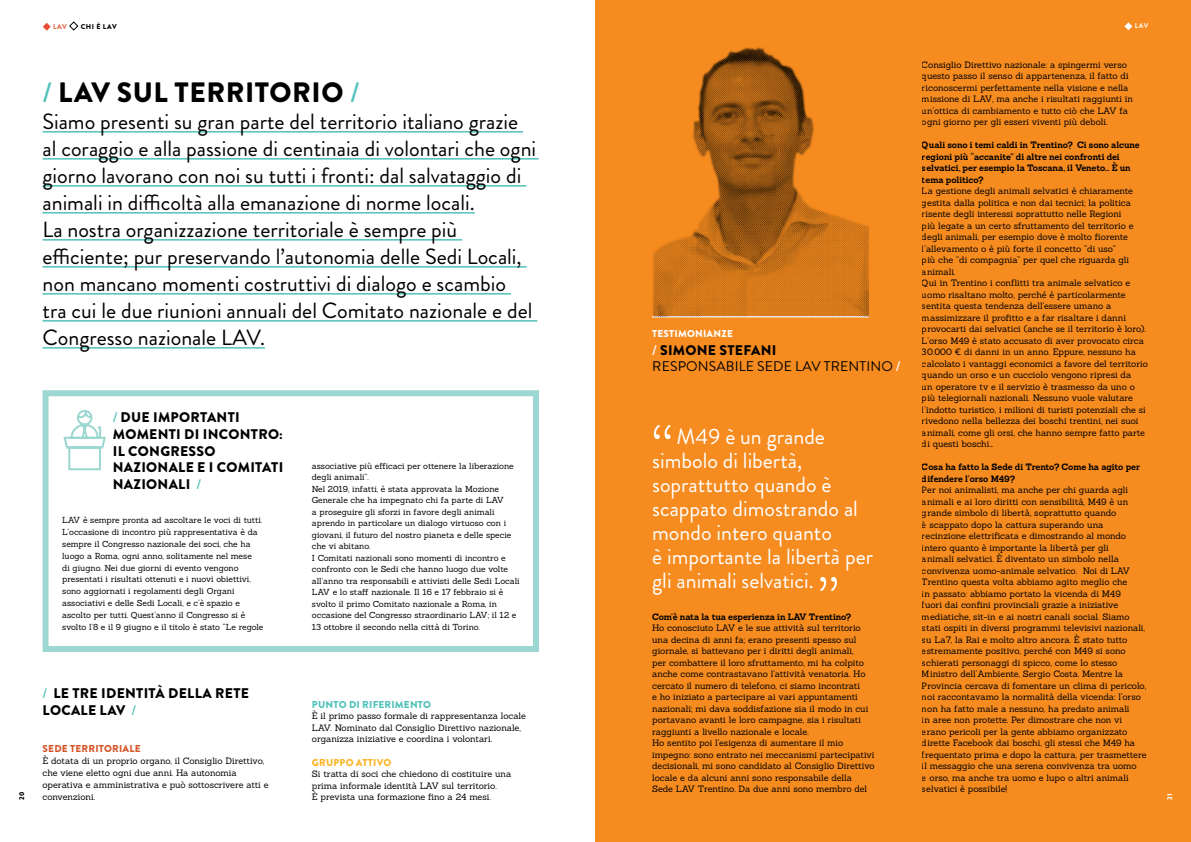
<style>
.page{position:relative;width:1191px;height:842px;background:#fff}
.page>*{position:absolute;margin:0;border:0;box-sizing:border-box;transform-origin:0 0}
.t1{font:300 60px "Brandon Grotesque";color:#fff}
.t2{font:900 28px "Brandon Grotesque";letter-spacing:.02em;color:#000}
.t3{font:22px/27px "Brandon Grotesque";color:#000}
.t4{font:22px/24px "Brandon Grotesque";color:#fff}
.t5{font:900 14px/16.8px "Brandon Grotesque";letter-spacing:.02em;color:#000}
.t6{font:14px/16.8px "Brandon Grotesque";letter-spacing:.01em;color:#000}
.t7{font:900 10px "Brandon Grotesque";letter-spacing:.02em;color:#51c2b9}
.t8{font:900 10px "Brandon Grotesque";letter-spacing:.02em;color:#d4562a}
.t9{font:900 10px "Brandon Grotesque";letter-spacing:.02em;color:#fff}
.t10{font:900 10px "Brandon Grotesque";letter-spacing:.02em;color:#fcb528}
.t11{font:9px/11.5px "Sanchez";letter-spacing:-.005em;color:#000}
.t12{font:700 9px/11.5px "Sanchez";letter-spacing:-.005em;color:#000}
.t13{font:8.5px/11.5px "Sanchez";letter-spacing:-.005em;color:#000}
.t14{font:900 7px "Brandon Grotesque";letter-spacing:.07em;color:#000}
.t15{font:700 7px "Brandon Grotesque";color:#fff}
.t16{font:700 7px "Brandon Grotesque";color:#e54e32}
.t17{font:900 7px "Brandon Grotesque";color:#fff}
.s1{font-weight:500;color:#51c2b9}
.s2{font-weight:500;color:#fff}
.s3{font-weight:900}
</style>
<div class="page">
<div style="left:595px;top:0;width:596px;height:842px;background:#f68b1f"></div>
<hr style="left:43px;top:131px;width:480px;height:2px;background:#51c2b9">
<hr style="left:43px;top:158px;width:496px;height:2px;background:#51c2b9">
<hr style="left:43px;top:185px;width:483px;height:2px;background:#51c2b9">
<hr style="left:43px;top:212px;width:432px;height:2px;background:#51c2b9">
<hr style="left:43px;top:239px;width:419px;height:2px;background:#51c2b9">
<hr style="left:43px;top:266px;width:483px;height:2px;background:#51c2b9">
<hr style="left:43px;top:293px;width:468px;height:2px;background:#51c2b9">
<hr style="left:43px;top:320px;width:494px;height:2px;background:#51c2b9">
<hr style="left:43px;top:347px;width:222px;height:2px;background:#51c2b9">
<div style="left:43px;top:390px;width:496px;height:262px;border:6px solid #9cd7d2"></div>
<svg style="left:63px;top:410px;width:43px;height:61px"></svg>
<hr style="left:652px;top:316px;width:217px;height:1px;background:#fff">
<img style="left:652px;top:47px;width:217px;height:269px">
<svg style="left:1124px;top:22px;width:8px;height:8px"></svg>
<svg style="left:43px;top:23px;width:8px;height:8px"></svg>
<svg style="left:69px;top:21px;width:10px;height:10px"></svg>
<p class="t16" style="left:53px;top:21px;width:15px">LAV</p>
<p class="t14" style="left:81px;top:21px;width:37px">CHI È LAV</p>
<h2 class="t2" style="left:43px;top:72px;width:318px"><span class="s1">/</span> LAV SUL TERRITORIO <span class="s1">/</span></h2>
<p class="t3" style="left:43px;top:108px;width:495px">Siamo presenti su gran parte del territorio italiano grazie al coraggio e alla passione di centinaia di volontari che ogni giorno lavorano con noi su tutti i fronti: dal salvataggio di animali in difficoltà alla emanazione di norme locali.<br>La nostra organizzazione territoriale è sempre più efficiente; pur preservando l’autonomia delle Sedi Locali, non mancano momenti costruttivi di dialogo e scambio<br>tra cui le due riunioni annuali del Comitato nazionale e del Congresso nazionale LAV.</p>
<h3 class="t5" style="left:113px;top:409px;width:172px"><span class="s1">/</span> DUE IMPORTANTI<br>MOMENTI DI INCONTRO:<br>IL CONGRESSO<br>NAZIONALE E I COMITATI<br>NAZIONALI <span class="s1">/</span></h3>
<p class="t13" style="left:62px;top:514px;width:203px;line-height:11.8px">LAV è sempre pronta ad ascoltare le voci di tutti.<br>L’occasione di incontro più rappresentativa è da sempre il Congresso nazionale dei soci, che ha luogo a Roma, ogni anno, solitamente nel mese<br>di giugno. Nei due giorni di evento vengono presentati i risultati ottenuti e i nuovi obiettivi, sono aggiornati i regolamenti degli Organi associativi e delle Sedi Locali, e c’è spazio e ascolto per tutti. Quest’anno il Congresso si è svolto l’8 e il 9 giugno e il titolo è stato “Le regole</p>
<p class="t14" style="left:17px;top:800px;width:10px;rotate:-90deg">20</p>
<h3 class="t5" style="left:43px;top:685px;width:208px;line-height:17.3px"><span class="s1">/</span> LE TRE IDENTITÀ DELLA RETE<br>LOCALE LAV <span class="s1">/</span></h3>
<p class="t8" style="left:43px;top:742px;width:99px">SEDE TERRITORIALE</p>
<p class="t11" style="left:43px;top:755px;width:227px;line-height:12px">È dotata di un proprio organo, il Consiglio Direttivo, che viene eletto ogni due anni. Ha autonomia operativa e amministrativa e può sottoscrivere atti e convenzioni.</p>
<p class="t13" style="left:312px;top:460px;width:209px">associative più efficaci per ottenere la liberazione degli animali”.<br>Nel 2019, infatti, è stata approvata la Mozione Generale che ha impegnato chi fa parte di LAV<br>a proseguire gli sforzi in favore degli animali aprendo in particolare un dialogo virtuoso con i giovani, il futuro del nostro pianeta e delle specie che vi abitano.<br>I Comitati nazionali sono momenti di incontro e confronto con le Sedi che hanno luogo due volte all’anno tra responsabili e attivisti delle Sedi Locali LAV e lo staff nazionale. Il 16 e 17 febbraio si è svolto il primo Comitato nazionale a Roma, in occasione del Congresso straordinario LAV; il 12 e 13 ottobre il secondo nella città di Torino.</p>
<p class="t7" style="left:312px;top:697px;width:121px">PUNTO DI RIFERIMENTO</p>
<p class="t11" style="left:312px;top:710px;width:215px">È il primo passo formale di rappresentanza locale<br>LAV. Nominato dal Consiglio Direttivo nazionale, organizza iniziative e coordina i volontari.</p>
<p class="t10" style="left:312px;top:755px;width:81px">GRUPPO ATTIVO</p>
<p class="t11" style="left:312px;top:768px;width:201px">Si tratta di soci che chiedono di costituire una prima informale identità LAV sul territorio.<br>È prevista una formazione fino a 24 mesi.</p>
<p class="t9" style="left:652px;top:326px;width:82px">TESTIMONIANZE</p>
<h3 class="t6" style="left:652px;top:341px;width:250px"><span class="s2">/</span> <span class="s3">SIMONE STEFANI<br></span>RESPONSABILE SEDE LAV TRENTINO <span class="s2">/</span></h3>
<h1 class="t1" style="left:651px;top:406px;width:24px">“</h1>
<h3 class="t4" style="left:652px;top:425px;width:222px;text-indent:24px">M49 è un grande simbolo di libertà, soprattutto quando è scappato dimostrando al mondo intero quanto<br>è importante la libertà per gli animali selvatici.</h3>
<p class="t12" style="left:652px;top:610px;width:201px">Com’è nata la tua esperienza in LAV Trentino?</p>
<p class="t11" style="left:652px;top:622px;width:224px">Ho conosciuto LAV e le sue attività sul territorio una decina di anni fa; erano presenti spesso sul giornale, si battevano per i diritti degli animali,<br>per combattere il loro sfruttamento, mi ha colpito anche come contrastavano l'attività venatoria. Ho cercato il numero di telefono, ci siamo incontrati<br>e ho iniziato a partecipare ai vari appuntamenti nazionali; mi dava soddisfazione sia il modo in cui portavano avanti le loro campagne, sia i risultati raggiunti a livello nazionale e locale.<br>Ho sentito poi l'esigenza di aumentare il mio impegno: sono entrato nei meccanismi partecipativi decisionali, mi sono candidato al Consiglio Direttivo locale e da alcuni anni sono responsabile della Sede LAV Trentino. Da due anni sono membro del</p>
<h1 class="t1" style="left:817px;top:558px;width:24px">”</h1>
<p class="t15" style="left:1134px;top:21px;width:15px">LAV</p>
<p class="t11" style="left:922px;top:59px;width:213px">Consiglio Direttivo nazionale: a spingermi verso questo passo il senso di appartenenza, il fatto di riconoscermi perfettamente nella visione e nella missione di LAV, ma anche i risultati raggiunti in un'ottica di cambiamento e tutto ciò che LAV fa ogni giorno per gli esseri viventi più deboli.</p>
<p class="t12" style="left:922px;top:139px;width:219px">Quali sono i temi caldi in Trentino? Ci sono alcune regioni più “accanite” di altre nei confronti dei selvatici, per esempio la Toscana, il Veneto… È un tema politico?</p>
<p class="t11" style="left:922px;top:185px;width:227px">La gestione degli animali selvatici è chiaramente gestita dalla politica e non dai tecnici; la politica risente degli interessi soprattutto nelle Regioni<br>più legate a un certo sfruttamento del territorio e degli animali, per esempio dove è molto fiorente l’allevamento o è più forte il concetto “di uso”<br>più che “di compagnia” per quel che riguarda gli animali.<br>Qui in Trentino i conflitti tra animale selvatico e uomo risaltano molto, perché è particolarmente sentita questa tendenza dell'essere umano a massimizzare il profitto e a far risaltare i danni provocarti dai selvatici (anche se il territorio è loro).<br>L’orso M49 è stato accusato di aver provocato circa 30.000 € di danni in un anno. Eppure, nessuno ha calcolato i vantaggi economici a favore del territorio quando un orso e un cucciolo vengono ripresi da<br>un operatore tv e il servizio è trasmesso da uno o più telegiornali nazionali. Nessuno vuole valutare l’indotto turistico, i milioni di turisti potenziali che si rivedono nella bellezza dei boschi trentini, nei suoi animali, come gli orsi, che hanno sempre fatto parte di questi boschi…</p>
<p class="t12" style="left:922px;top:461px;width:220px">Cosa ha fatto la Sede di Trento? Come ha agito per difendere l’orso M49?</p>
<p class="t11" style="left:922px;top:484px;width:226px">Per noi animalisti, ma anche per chi guarda agli animali e ai loro diritti con sensibilità, M49 è un grande simbolo di libertà, soprattutto quando<br>è scappato dopo la cattura superando una recinzione elettrificata e dimostrando al mondo intero quanto è importante la libertà per gli<br>animali selvatici. È diventato un simbolo nella convivenza uomo-animale selvatico. Noi di LAV Trentino questa volta abbiamo agito meglio che<br>in passato: abbiamo portato la vicenda di M49<br>fuori dai confini provinciali grazie a iniziative mediatiche, sit-in e ai nostri canali social. Siamo stati ospiti in diversi programmi televisivi nazionali, su La7, la Rai e molto altro ancora. È stato tutto estremamente positivo, perché con M49 si sono schierati personaggi di spicco, come lo stesso Ministro dell’Ambiente, Sergio Costa. Mentre la Provincia cercava di fomentare un clima di pericolo, noi raccontavamo la normalità della vicenda: l'orso non ha fatto male a nessuno, ha predato animali<br>in aree non protette. Per dimostrare che non vi erano pericoli per la gente abbiamo organizzato dirette Facebook dai boschi, gli stessi che M49 ha frequentato prima e dopo la cattura, per trasmettere il messaggio che una serena convivenza tra uomo<br>e orso, ma anche tra uomo e lupo o altri animali selvatici è possibile!</p>
<p class="t17" style="left:1164px;top:800px;width:8px;rotate:-90deg">21</p>
</div>
